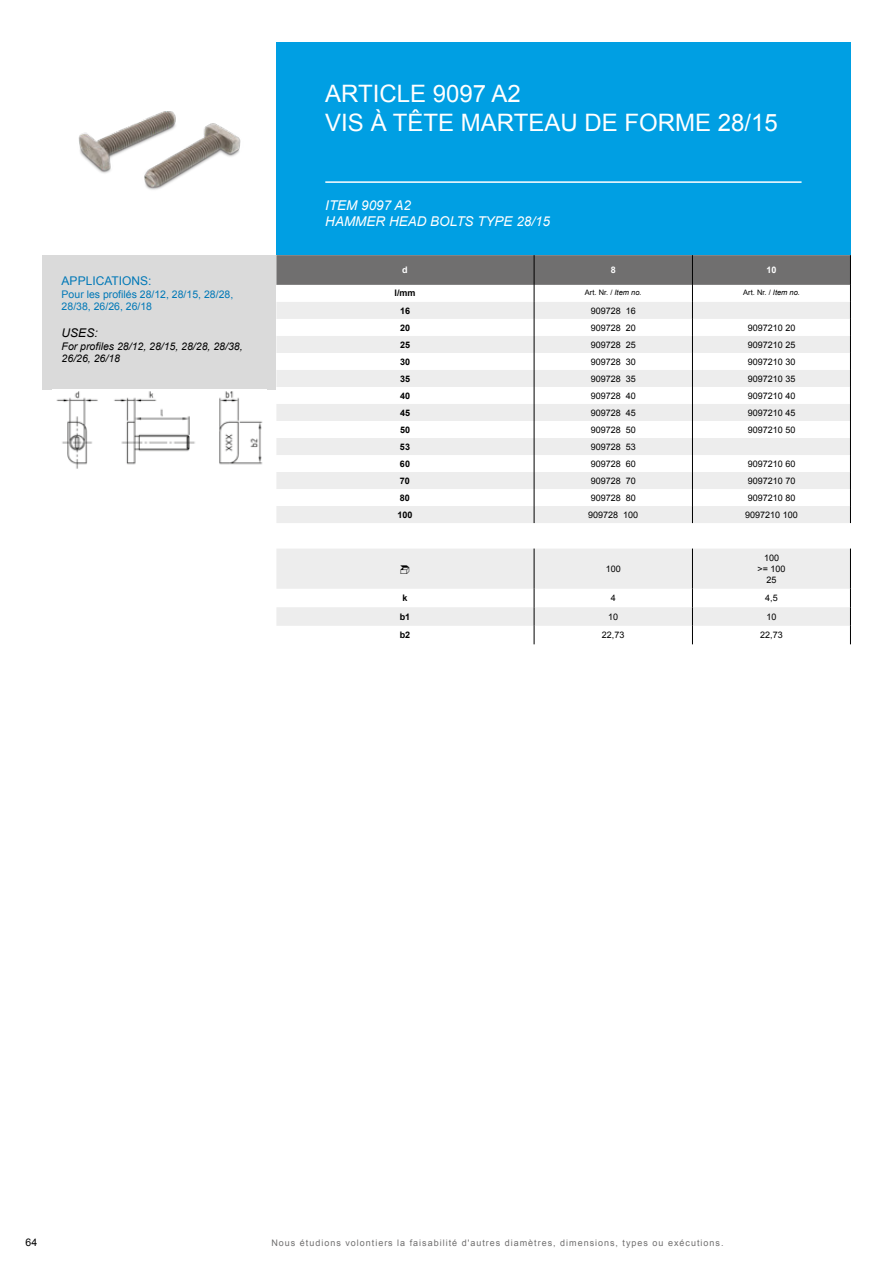
<style>
.page{position:relative;width:893px;height:1263px;background:#fff}
.page>*{position:absolute;margin:0;border:0;box-sizing:border-box;transform-origin:0 0}
.t1{font:24px/28.8px "Arial";color:#fff}
.t2{font:italic 13.5px/16.2px "Arial";color:#fff}
.t3{font:12px "Arial";color:#0078b7}
.t4{font:italic 12px "Arial";color:#000}
.t5{font:10.5px/12.6px "Arial";color:#0078b7}
.t6{font:italic 10.5px/12.6px "Arial";color:#000}
.t7{font:10.5px "Arial";color:#000}
.t8{font:9px/10.8px "Arial";color:#000;text-align:center}
.t9{font:9px "Arial";letter-spacing:.11em;color:#706f6f}
.t10{font:700 9px "Arial";color:#000}
.t11{font:700 9px "Arial";color:#fff}
.t12{font:7.5px "Arial";color:#000}
.s1{font-style:italic}
</style>
<div class="page">
<div style="left:276px;top:43px;width:574px;height:212px;background:#009fe3"></div>
<hr style="left:325px;top:181px;width:476px;height:2px;background:#fff">
<img style="left:78px;top:111px;width:163px;height:79px">
<div style="left:43px;top:255px;width:233px;height:135px;background:#dadada"></div>
<img style="left:56px;top:391px;width:207px;height:78px">
<svg style="left:276px;top:523px;width:574px;height:103px;fill:#ededed"></svg>
<svg style="left:276px;top:255px;width:575px;height:268px"></svg>
<hr style="left:534px;top:549px;width:1px;height:40px;background:#000">
<hr style="left:692px;top:549px;width:1px;height:40px;background:#000">
<hr style="left:850px;top:549px;width:1px;height:40px;background:#000">
<svg style="left:534px;top:589px;width:1px;height:55px"></svg>
<svg style="left:692px;top:589px;width:1px;height:55px"></svg>
<svg style="left:850px;top:589px;width:1px;height:55px"></svg>
<svg style="left:401px;top:565px;width:8px;height:9px"></svg>
<h1 class="t1" style="left:325px;top:80px;width:454px">ARTICLE 9097 A2<br>VIS À TÊTE MARTEAU DE FORME 28/15</h1>
<h3 class="t3" style="left:62px;top:273px;width:91px">APPLICATIONS:</h3>
<p class="t5" style="left:62px;top:288px;width:173px">Pour les profilés 28/12, 28/15, 28/28,<br>28/38, 26/26, 26/18</p>
<h3 class="t4" style="left:62px;top:325px;width:38px">USES:</h3>
<p class="t6" style="left:62px;top:340px;width:182px">For profiles 28/12, 28/15, 28/28, 28/38,<br>26/26, 26/18</p>
<h2 class="t2" style="left:325px;top:197px;width:226px">ITEM 9097 A2<br>HAMMER HEAD BOLTS TYPE 28/15</h2>
<p class="t11" style="left:402px;top:264px;width:7px">d</p>
<p class="t11" style="left:611px;top:264px;width:7px">8</p>
<p class="t11" style="left:767px;top:264px;width:12px">10</p>
<p class="t10" style="left:395px;top:287px;width:23px">l/mm</p>
<p class="t12" style="left:585px;top:288px;width:58px">Art. Nr. / <span class="s1">Item no.</span></p>
<p class="t12" style="left:743px;top:288px;width:58px">Art. Nr. / <span class="s1">Item no.</span></p>
<p class="t10" style="left:400px;top:305px;width:12px">16</p>
<p class="t8" style="left:591px;top:305px;width:47px">909728 16</p>
<p class="t10" style="left:400px;top:322px;width:12px">20</p>
<p class="t8" style="left:591px;top:322px;width:47px">909728 20</p>
<p class="t8" style="left:748px;top:322px;width:49px">9097210 20</p>
<p class="t10" style="left:400px;top:339px;width:12px">25</p>
<p class="t8" style="left:591px;top:339px;width:47px">909728 25</p>
<p class="t8" style="left:748px;top:339px;width:49px">9097210 25</p>
<p class="t10" style="left:400px;top:356px;width:12px">30</p>
<p class="t8" style="left:591px;top:356px;width:47px">909728 30</p>
<p class="t8" style="left:748px;top:356px;width:49px">9097210 30</p>
<p class="t10" style="left:400px;top:373px;width:12px">35</p>
<p class="t8" style="left:591px;top:373px;width:47px">909728 35</p>
<p class="t8" style="left:748px;top:373px;width:49px">9097210 35</p>
<p class="t10" style="left:400px;top:390px;width:12px">40</p>
<p class="t8" style="left:591px;top:390px;width:47px">909728 40</p>
<p class="t8" style="left:748px;top:390px;width:49px">9097210 40</p>
<p class="t10" style="left:400px;top:407px;width:12px">45</p>
<p class="t8" style="left:591px;top:407px;width:47px">909728 45</p>
<p class="t8" style="left:748px;top:407px;width:49px">9097210 45</p>
<p class="t10" style="left:400px;top:424px;width:12px">50</p>
<p class="t8" style="left:591px;top:424px;width:47px">909728 50</p>
<p class="t8" style="left:748px;top:424px;width:49px">9097210 50</p>
<p class="t10" style="left:400px;top:441px;width:12px">53</p>
<p class="t8" style="left:591px;top:441px;width:47px">909728 53</p>
<p class="t10" style="left:400px;top:458px;width:12px">60</p>
<p class="t8" style="left:591px;top:458px;width:47px">909728 60</p>
<p class="t8" style="left:748px;top:458px;width:49px">9097210 60</p>
<p class="t10" style="left:400px;top:475px;width:12px">70</p>
<p class="t8" style="left:591px;top:475px;width:47px">909728 70</p>
<p class="t8" style="left:748px;top:475px;width:49px">9097210 70</p>
<p class="t10" style="left:400px;top:492px;width:12px">80</p>
<p class="t8" style="left:591px;top:492px;width:47px">909728 80</p>
<p class="t8" style="left:748px;top:492px;width:49px">9097210 80</p>
<p class="t10" style="left:397px;top:509px;width:17px">100</p>
<p class="t8" style="left:588px;top:509px;width:52px">909728 100</p>
<p class="t8" style="left:745px;top:509px;width:54px">9097210 100</p>
<p class="t8" style="left:606px;top:563px;width:17px">100</p>
<p class="t8" style="left:757px;top:553px;width:30px">100<br>&gt;= 100<br>25</p>
<p class="t10" style="left:402px;top:592px;width:7px">k</p>
<p class="t8" style="left:611px;top:593px;width:7px">4</p>
<p class="t8" style="left:765px;top:593px;width:14px">4,5</p>
<p class="t10" style="left:400px;top:611px;width:12px">b1</p>
<p class="t8" style="left:608px;top:611px;width:12px">10</p>
<p class="t8" style="left:766px;top:611px;width:12px">10</p>
<p class="t10" style="left:400px;top:629px;width:12px">b2</p>
<p class="t8" style="left:602px;top:630px;width:24px">22,73</p>
<p class="t8" style="left:760px;top:630px;width:24px">22,73</p>
<p class="t7" style="left:26px;top:1235px;width:13px">64</p>
<p class="t9" style="left:271px;top:1237px;width:453px">Nous étudions volontiers la faisabilité d'autres diamètres, dimensions, types ou exécutions.</p>
</div>
